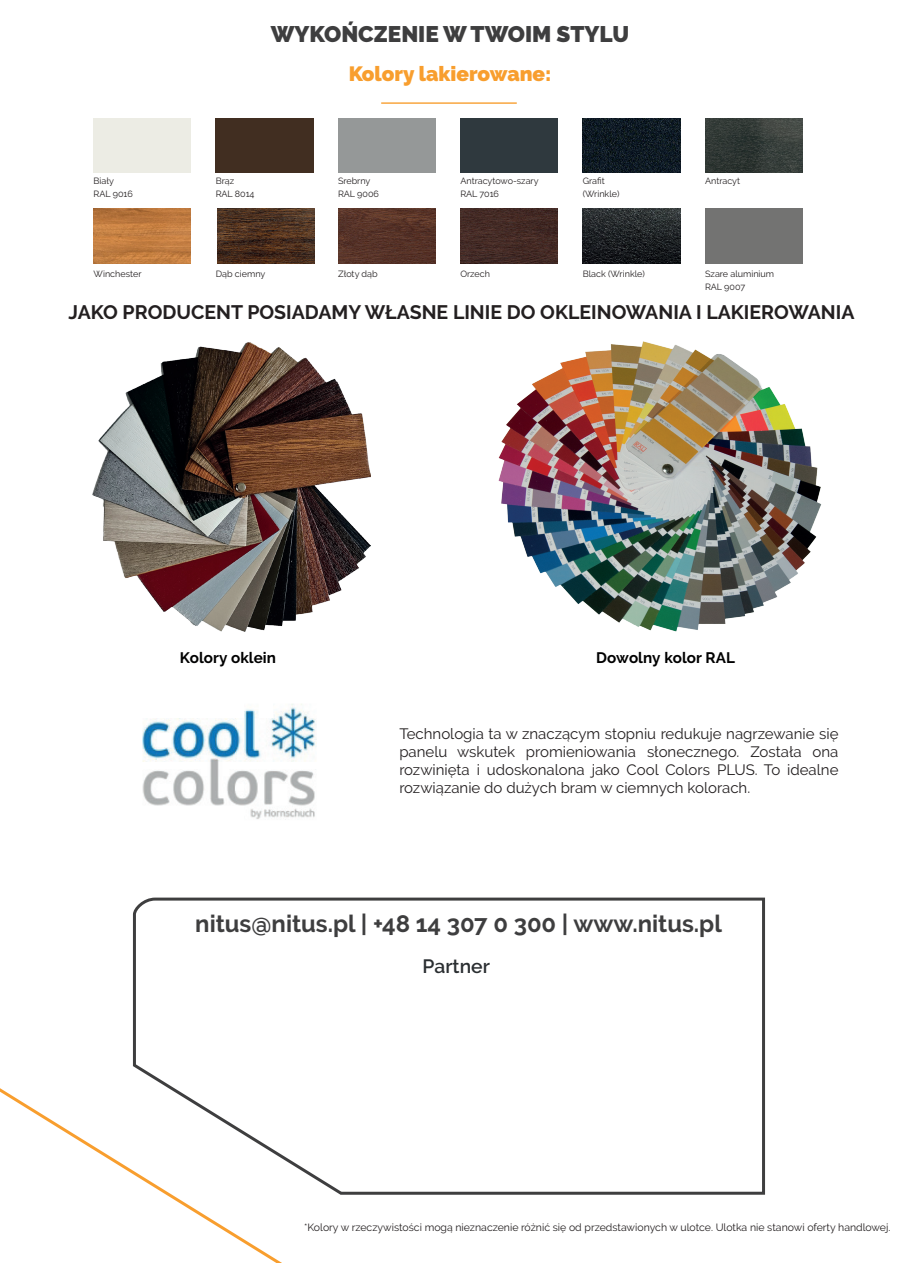
<style>
.page{position:relative;width:898px;height:1263px;background:#fff}
.page>*{position:absolute;margin:0;border:0;box-sizing:border-box;transform-origin:0 0}
.t1{font:700 23.85px "Raleway";color:#3e3e3f}
.t2{font:900 22.5px "Raleway";color:#3e3e3f}
.t3{font:900 20.7px "Raleway";color:#f89e2e}
.t4{font:700 19.5px "Raleway";color:#231f20}
.t5{font:600 19.2px "Raleway";color:#2a2e31}
.t6{font:700 15.15px "Raleway";color:#000001}
.t7{font:15px/18px "Raleway";color:#231f20;text-align:justify}
.t8{font:10.5px "Raleway";color:#231f20}
.t9{font:9px/13px "Raleway";color:#231f20}
</style>
<div class="page">
<svg style="left:0;top:1088px;width:282px;height:175px"></svg>
<svg style="left:131px;top:897px;width:634px;height:300px"></svg>
<hr style="left:381px;top:102px;width:135px;height:2px;background:#f89e2e">
<img style="left:142px;top:704px;width:175px;height:116px">
<img style="left:498px;top:341px;width:324px;height:291px">
<img style="left:705px;top:118px;width:97px;height:55px">
<div style="left:460px;top:118px;width:97px;height:55px;background:#2f393e"></div>
<div style="left:216px;top:118px;width:97px;height:55px;background:#412e21"></div>
<img style="left:217px;top:209px;width:97px;height:54px">
<img style="left:582px;top:118px;width:97px;height:55px">
<img style="left:582px;top:209px;width:97px;height:54px">
<img style="left:460px;top:209px;width:97px;height:54px">
<img style="left:94px;top:209px;width:97px;height:54px">
<img style="left:338px;top:209px;width:97px;height:54px">
<img style="left:92px;top:342px;width:278px;height:289px">
<h2 class="t2" style="left:270px;top:21px;width:360px">WYKOŃCZENIE W TWOIM STYLU</h2>
<h3 class="t3" style="left:348px;top:61px;width:204px">Kolory lakierowane:</h3>
<p class="t9" style="left:94px;top:174px;width:41px">Biały<br>RAL 9016</p>
<p class="t9" style="left:216px;top:174px;width:40px">Brąz<br>RAL 8014</p>
<p class="t9" style="left:338px;top:174px;width:42px">Srebrny<br>RAL 9006</p>
<p class="t9" style="left:460px;top:174px;width:80px">Antracytowo-szary<br>RAL 7016</p>
<p class="t9" style="left:582px;top:174px;width:38px">Grafit (Wrinkle)</p>
<p class="t9" style="left:704px;top:174px;width:37px">Antracyt</p>
<p class="t9" style="left:94px;top:268px;width:49px">Winchester</p>
<p class="t9" style="left:216px;top:268px;width:51px">Dąb ciemny</p>
<p class="t9" style="left:338px;top:268px;width:41px">Złoty dąb</p>
<p class="t9" style="left:460px;top:268px;width:31px">Orzech</p>
<p class="t9" style="left:582px;top:268px;width:64px">Black (Wrinkle)</p>
<p class="t9" style="left:704px;top:268px;width:71px">Szare aluminium<br>RAL 9007</p>
<h3 class="t4" style="left:68px;top:301px;width:787px">JAKO PRODUCENT POSIADAMY WŁASNE LINIE DO OKLEINOWANIA I LAKIEROWANIA</h3>
<p class="t6" style="left:180px;top:649px;width:98px">Kolory oklein</p>
<p class="t6" style="left:596px;top:649px;width:140px">Dowolny kolor RAL</p>
<p class="t7" style="left:399px;top:724px;width:440px">Technologia ta w znaczącym stopniu redukuje nagrzewanie się panelu wskutek promieniowania słonecznego. Została ona rozwinięta i udoskonalona jako Cool Colors PLUS. To idealne rozwiązanie do dużych bram w ciemnych kolorach.</p>
<h1 class="t1" style="left:195px;top:910px;width:528px">nitus@nitus.pl | +48 14 307 0 300 | www.nitus.pl</h1>
<p class="t5" style="left:422px;top:955px;width:69px">Partner</p>
<p class="t8" style="left:304px;top:1221px;width:587px">*Kolory w rzeczywistości mogą nieznaczenie różnić się od przedstawionych w ulotce. Ulotka nie stanowi oferty handlowej.</p>
</div>
